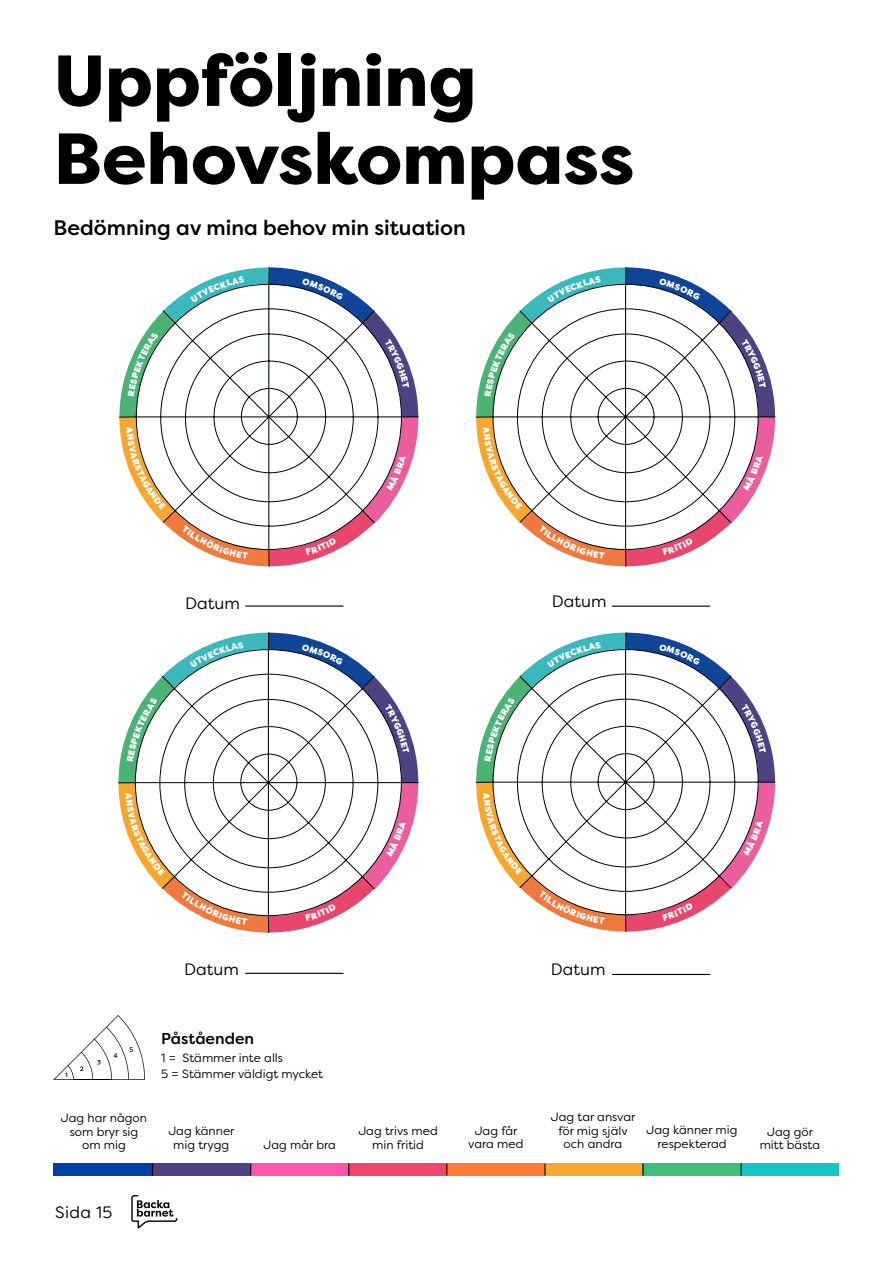
<style>
.page{position:relative;width:893px;height:1263px;background:#fff}
.page>*{position:absolute;margin:0;border:0;box-sizing:border-box;transform-origin:0 0}
.t1{font:800 72px/78px "Filson Pro";color:#000}
.t2{font:500 21px "Filson Pro";color:#000}
.t3{font:16.5px "Filson Pro";color:#000}
.t4{font:500 15.75px "Filson Pro";color:#000}
.t5{font:12px/13.5px "Filson Pro";color:#000;text-align:center}
</style>
<div class="page">
<hr style="left:245px;top:605px;width:98px;height:2px;background:#000">
<hr style="left:612px;top:606px;width:98px;height:1px;background:#000">
<hr style="left:245px;top:973px;width:98px;height:1px;background:#000">
<hr style="left:612px;top:974px;width:98px;height:1px;background:#000">
<div style="left:53px;top:1163px;width:100px;height:12px;background:#0040a3"></div>
<div style="left:153px;top:1163px;width:98px;height:12px;background:#4e4282"></div>
<div style="left:251px;top:1163px;width:98px;height:12px;background:#ff56ab"></div>
<div style="left:349px;top:1163px;width:98px;height:12px;background:#f2456e"></div>
<div style="left:447px;top:1163px;width:98px;height:12px;background:#ff7b36"></div>
<div style="left:545px;top:1163px;width:98px;height:12px;background:#f5a831"></div>
<div style="left:643px;top:1163px;width:98px;height:13px;background:#3fbd79"></div>
<div style="left:741px;top:1163px;width:98px;height:13px;background:#18c3c3"></div>
<svg style="left:152px;top:1163px;width:1px;height:12px"></svg>
<svg style="left:250px;top:1163px;width:1px;height:12px"></svg>
<svg style="left:348px;top:1163px;width:1px;height:12px"></svg>
<svg style="left:446px;top:1163px;width:1px;height:12px"></svg>
<svg style="left:544px;top:1163px;width:1px;height:12px"></svg>
<svg style="left:642px;top:1163px;width:2px;height:12px"></svg>
<svg style="left:741px;top:1163px;width:1px;height:12px"></svg>
<svg style="left:131px;top:1195px;width:46px;height:33px"></svg>
<svg style="left:53px;top:1015px;width:92px;height:65px"></svg>
<svg style="left:119px;top:267px;width:299px;height:299px"></svg>
<svg style="left:476px;top:267px;width:299px;height:299px"></svg>
<svg style="left:118px;top:633px;width:300px;height:299px"></svg>
<svg style="left:476px;top:633px;width:299px;height:298px"></svg>
<h1 class="t1" style="left:54px;top:43px;width:582px">Uppföljning<br>Behovskompass</h1>
<h2 class="t2" style="left:54px;top:213px;width:414px">Bedömning av mina behov min situation</h2>
<h3 class="t3" style="left:185px;top:592px;width:56px">Datum</h3>
<h3 class="t3" style="left:552px;top:590px;width:56px">Datum</h3>
<h3 class="t3" style="left:184px;top:958px;width:56px">Datum</h3>
<h3 class="t3" style="left:551px;top:958px;width:56px">Datum</h3>
<p class="t5" style="left:61px;top:1111px;width:87px">Jag har någon som bryr sig om mig</p>
<h3 class="t4" style="left:161px;top:1027px;width:94px">Påståenden</h3>
<p class="t5" style="left:161px;top:1049px;width:163px;line-height:15.9px;text-align:left">1 = Stämmer inte alls<br>5 = Stämmer väldigt mycket</p>
<p class="t5" style="left:168px;top:1124px;width:68px">Jag känner mig trygg</p>
<p class="t5" style="left:264px;top:1138px;width:74px">Jag mår bra</p>
<h3 class="t3" style="left:55px;top:1201px;width:59px">Sida 15</h3>
<p class="t5" style="left:358px;top:1124px;width:81px">Jag trivs med min fritid</p>
<p class="t5" style="left:468px;top:1124px;width:57px">Jag får vara med</p>
<p class="t5" style="left:551px;top:1110px;width:86px">Jag tar ansvar för mig själv och andra</p>
<p class="t5" style="left:647px;top:1123px;width:92px">Jag känner mig respekterad</p>
<p class="t5" style="left:760px;top:1124px;width:62px">Jag gör mitt bästa</p>
</div>
